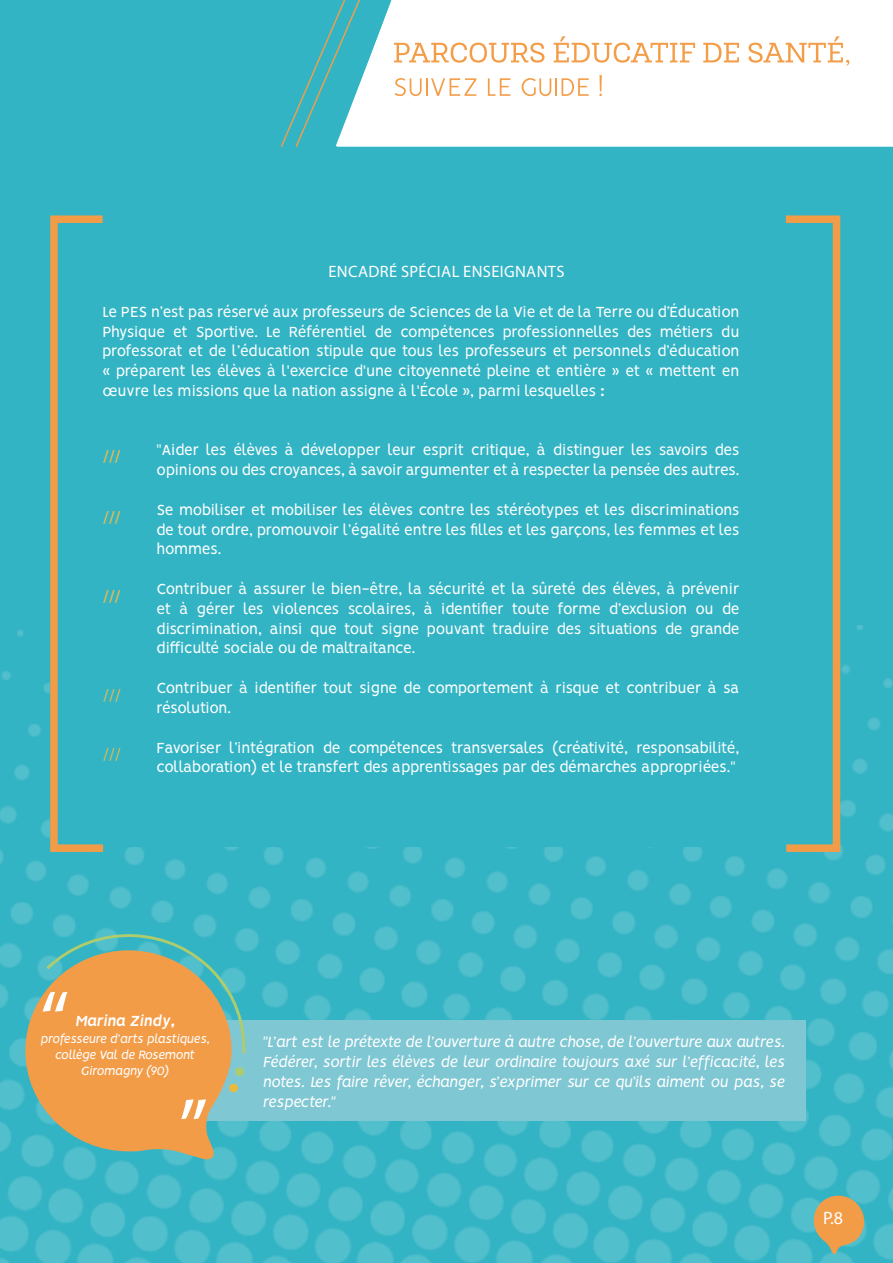
<style>
.page{position:relative;width:893px;height:1263px;background:#fff}
.page>*{position:absolute;margin:0;border:0;box-sizing:border-box;transform-origin:0 0}
.t1{font:700 18px "Minion Pro";color:#f9ba43}
.t2{font:18px "Minion Pro";color:#f9ba43}
.t3{font:18px "Myriad Pro";color:#fff}
.t4{font:16.5px/19.8px "Vision";letter-spacing:-.03em;color:#fff;text-align:justify}
.t5{font:italic 16.5px/19.8px "Vision";color:#fff;text-align:justify}
.t6{font:16.5px/19.8px "Vision";letter-spacing:-.01em;color:#fff}
.t7{font:16.5px "Myriad Pro";letter-spacing:.02em;color:#fff}
.t8{font:italic 700 16.5px "Vision";color:#fff}
.t9{font:italic 13.5px/16.2px "Vision";color:#fff;text-align:center}
.s1{font-weight:700}
</style>
<div class="page">
<div style="left:0;top:147px;width:893px;height:1116px;background:#33b4c4"></div>
<img style="left:0;top:625px;width:893px;height:638px">
<div style="left:50px;top:286px;width:783px;height:561px;background:#33b4c4"></div>
<div style="left:0;top:0;width:281px;height:147px;background:#33b4c4"></div>
<svg style="left:281px;top:0;width:56px;height:147px;background:#3bb3be"></svg>
<svg style="left:337px;top:0;width:556px;height:147px"></svg>
<svg style="left:394px;top:43px;width:150px;height:20px"></svg>
<svg style="left:554px;top:36px;width:141px;height:27px"></svg>
<svg style="left:703px;top:43px;width:36px;height:19px"></svg>
<svg style="left:748px;top:36px;width:101px;height:30px"></svg>
<svg style="left:395px;top:78px;width:81px;height:18px"></svg>
<svg style="left:488px;top:78px;width:22px;height:18px"></svg>
<svg style="left:522px;top:78px;width:67px;height:18px"></svg>
<svg style="left:599px;top:75px;width:3px;height:21px"></svg>
<svg style="left:47px;top:215px;width:64px;height:641px"></svg>
<svg style="left:778px;top:215px;width:66px;height:641px"></svg>
<div style="left:191px;top:1020px;width:615px;height:101px;background:#7fc7d3"></div>
<svg style="left:25px;top:933px;width:222px;height:228px"></svg>
<svg style="left:811px;top:1193px;width:56px;height:62px"></svg>
<p class="t7" style="left:329px;top:262px;width:237px">ENCADRÉ SPÉCIAL ENSEIGNANTS</p>
<p class="t4" style="left:102px;top:303px;width:638px">Le PES n’est pas réservé aux professeurs de Sciences de la Vie et de la Terre ou d’Éducation Physique et Sportive. Le Référentiel de compétences professionnelles des métiers du professorat et de l’éducation stipule que tous les professeurs et personnels d’éducation « préparent les élèves à l'exercice d'une citoyenneté pleine et entière » et « mettent en œuvre les missions que la nation assigne à l'École », parmi lesquelles <span class="s1">:</span></p>
<p class="t1" style="left:103px;top:444px;width:19px">///</p>
<p class="t1" style="left:103px;top:505px;width:19px">///</p>
<p class="t1" style="left:103px;top:583px;width:19px">///</p>
<p class="t2" style="left:103px;top:683px;width:19px">///</p>
<p class="t2" style="left:103px;top:742px;width:19px">///</p>
<p class="t4" style="left:156px;top:442px;width:584px">"Aider les élèves à développer leur esprit critique, à distinguer les savoirs des opinions ou des croyances, à savoir argumenter et à respecter la pensée des autres.</p>
<p class="t4" style="left:156px;top:501px;width:584px">Se mobiliser et mobiliser les élèves contre les stéréotypes et les discriminations de tout ordre, promouvoir l’égalité entre les filles et les garçons, les femmes et les hommes.</p>
<p class="t4" style="left:156px;top:581px;width:584px">Contribuer à assurer le bien-être, la sécurité et la sûreté des élèves, à prévenir et à gérer les violences scolaires, à identifier toute forme d’exclusion ou de discrimination, ainsi que tout signe pouvant traduire des situations de grande difficulté sociale ou de maltraitance.</p>
<p class="t6" style="left:156px;top:680px;width:584px">Contribuer à identifier tout signe de comportement à risque et contribuer à sa résolution.</p>
<p class="t4" style="left:156px;top:739px;width:584px">Favoriser l’intégration de compétences transversales (créativité, responsabilité, collaboration) et le transfert des apprentissages par des démarches appropriées."</p>
<p class="t8" style="left:75px;top:1011px;width:101px">Marina Zindy,</p>
<p class="t9" style="left:41px;top:1030px;width:170px">professeure d’arts plastiques, collège Val de Rosemont<br>Giromagny (90)</p>
<p class="t5" style="left:263px;top:1032px;width:523px">"L’art est le prétexte de l’ouverture à autre chose, de l’ouverture aux autres.<br>Fédérer, sortir les élèves de leur ordinaire toujours axé sur l’efficacité, les notes. Les faire rêver, échanger, s’exprimer sur ce qu’ils aiment ou pas, se respecter."</p>
<p class="t3" style="left:823px;top:1207px;width:22px">P.8</p>
</div>
